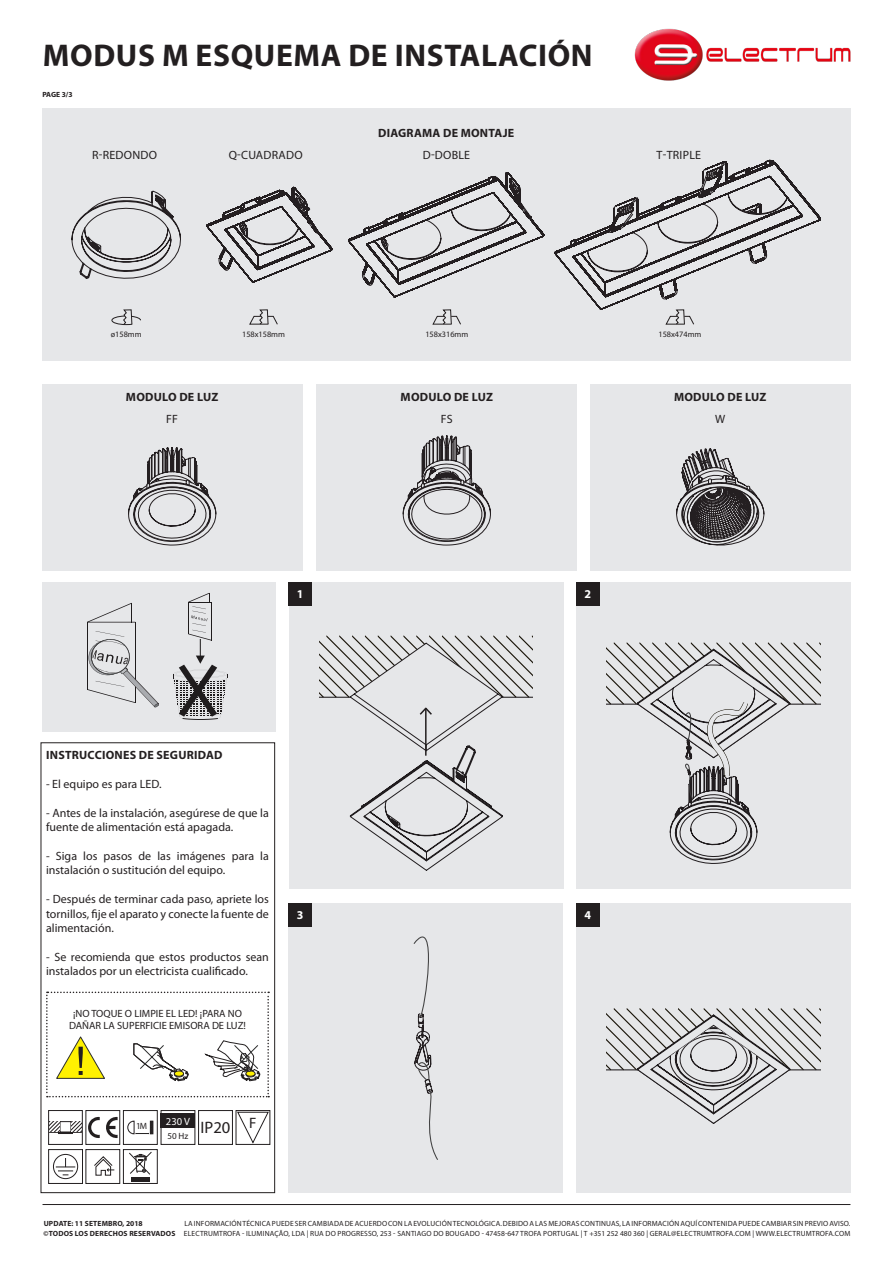
<style>
.page{position:relative;width:893px;height:1263px;background:#fff}
.page>*{position:absolute;margin:0;border:0;box-sizing:border-box;transform-origin:0 0}
.t1{font:700 31.5px "Myriad Pro";letter-spacing:.02em;color:#231f20}
.t2{font:16.65px "Myriad Pro";color:#231f20}
.t3{font:15.15px "Myriad Pro";color:#231f20}
.t4{font:12px/14.4px "Myriad Pro";color:#231f20}
.t5{font:700 12px "Myriad Pro";letter-spacing:.02em;color:#231f20}
.t6{font:12px "Myriad Pro";letter-spacing:.02em;color:#231f20}
.t7{font:700 12px "Myriad Pro";color:#fff}
.t8{font:10.5px "Myriad Pro";color:#231f20}
.t9{font:10.5px "Myriad Pro";color:#fff}
.t10{font:9px "Myriad Pro";color:#231f20}
.t11{font:8.25px "Myriad Pro";color:#231f20}
.t12{font:7.5px "Myriad Pro";letter-spacing:.02em;color:#231f20}
.t13{font:700 7.5px "Myriad Pro";letter-spacing:.02em;color:#231f20}
</style>
<div class="page">
<div style="left:289px;top:582px;width:275px;height:307px;background:#e6e7e9"></div>
<div style="left:288px;top:904px;width:275px;height:289px;background:#e6e7e9"></div>
<div style="left:576px;top:582px;width:275px;height:307px;background:#e6e7e9"></div>
<div style="left:576px;top:904px;width:275px;height:289px;background:#e6e7e9"></div>
<img style="left:634px;top:28px;width:217px;height:53px">
<div style="left:42px;top:109px;width:808px;height:252px;background:#e6e7e9"></div>
<div style="left:42px;top:384px;width:260px;height:186px;background:#e6e7e9"></div>
<div style="left:317px;top:384px;width:260px;height:186px;background:#e6e7e9"></div>
<div style="left:590px;top:384px;width:260px;height:186px;background:#e6e7e9"></div>
<div style="left:42px;top:582px;width:234px;height:149px;background:#e6e7e9"></div>
<hr style="left:87px;top:622px;width:48px;height:1px;background:#231f20">
<hr style="left:87px;top:622px;width:1px;height:67px;background:#231f20">
<hr style="left:135px;top:622px;width:1px;height:81px;background:#231f20">
<svg style="left:87px;top:603px;width:45px;height:19px"></svg>
<svg style="left:173px;top:593px;width:54px;height:126px"></svg>
<svg style="left:87px;top:631px;width:72px;height:76px"></svg>
<svg style="left:71px;top:190px;width:110px;height:89px"></svg>
<svg style="left:112px;top:310px;width:29px;height:15px"></svg>
<svg style="left:249px;top:310px;width:29px;height:15px"></svg>
<svg style="left:206px;top:186px;width:127px;height:97px"></svg>
<svg style="left:433px;top:310px;width:28px;height:15px"></svg>
<svg style="left:348px;top:172px;width:197px;height:126px"></svg>
<svg style="left:554px;top:160px;width:267px;height:165px"></svg>
<svg style="left:128px;top:447px;width:89px;height:99px"></svg>
<svg style="left:402px;top:435px;width:89px;height:111px"></svg>
<svg style="left:676px;top:448px;width:89px;height:98px"></svg>
<div style="left:289px;top:582px;width:23px;height:23px;background:#231f20"></div>
<div style="left:289px;top:904px;width:23px;height:23px;background:#231f20"></div>
<div style="left:576px;top:904px;width:23px;height:23px;background:#231f20"></div>
<div style="left:576px;top:582px;width:23px;height:23px;background:#231f20"></div>
<svg style="left:319px;top:635px;width:214px;height:236px"></svg>
<svg style="left:607px;top:1008px;width:213px;height:116px"></svg>
<svg style="left:413px;top:936px;width:25px;height:224px"></svg>
<svg style="left:607px;top:642px;width:213px;height:222px"></svg>
<hr style="left:43px;top:1204px;width:807px;height:1px;background:#231f20">
<svg style="left:41px;top:742px;width:234px;height:451px"></svg>
<svg style="left:46px;top:991px;width:223px;height:106px"></svg>
<p class="t1" style="left:43px;top:35px;width:551px">MODUS M ESQUEMA DE INSTALACIÓN</p>
<p class="t13" style="left:42px;top:89px;width:32px">PAGE 3/3</p>
<p class="t5" style="left:378px;top:125px;width:138px">DIAGRAMA DE MONTAJE</p>
<p class="t6" style="left:92px;top:147px;width:66px">R-REDONDO</p>
<p class="t6" style="left:229px;top:147px;width:75px">Q-CUADRADO</p>
<p class="t4" style="left:423px;top:147px;width:49px">D-DOBLE</p>
<p class="t4" style="left:657px;top:147px;width:46px">T-TRIPLE</p>
<p class="t11" style="left:111px;top:329px;width:32px">ø158mm</p>
<p class="t11" style="left:242px;top:329px;width:44px">158x158mm</p>
<p class="t11" style="left:425px;top:329px;width:44px">158x316mm</p>
<p class="t11" style="left:658px;top:329px;width:44px">158x474mm</p>
<p class="t5" style="left:126px;top:389px;width:94px">MODULO DE LUZ</p>
<p class="t5" style="left:401px;top:389px;width:94px">MODULO DE LUZ</p>
<p class="t5" style="left:674px;top:389px;width:94px">MODULO DE LUZ</p>
<p class="t4" style="left:166px;top:411px;width:13px">FF</p>
<p class="t4" style="left:441px;top:411px;width:13px">FS</p>
<p class="t4" style="left:715px;top:411px;width:12px">W</p>
<p class="t7" style="left:297px;top:586px;width:8px">1</p>
<p class="t7" style="left:584px;top:586px;width:8px">2</p>
<p class="t5" style="left:46px;top:747px;width:178px">INSTRUCCIONES DE SEGURIDAD</p>
<p class="t4" style="left:46px;top:776px;width:117px">- El equipo es para LED.</p>
<p class="t4" style="left:46px;top:805px;width:224px">- Antes de la instalación, asegúrese de que la fuente de alimentación está apagada.</p>
<p class="t4" style="left:46px;top:848px;width:224px">- Siga los pasos de las imágenes para la instalación o sustitución del equipo.</p>
<p class="t4" style="left:46px;top:892px;width:224px;text-align:justify">- Después de terminar cada paso, apriete los tornillos, fije el aparato y conecte la fuente de alimentación.</p>
<p class="t4" style="left:46px;top:949px;width:224px">- Se recomienda que estos productos sean instalados por un electricista cualificado.</p>
<p class="t8" style="left:73px;top:1006px;width:170px">¡NO TOQUE O LIMPIE EL LED! ¡PARA NO</p>
<p class="t8" style="left:69px;top:1019px;width:178px">DAÑAR LA SUPERFICIE EMISORA DE LUZ!</p>
<p class="t7" style="left:297px;top:907px;width:8px">3</p>
<p class="t7" style="left:584px;top:907px;width:8px">4</p>
<p class="t9" style="left:166px;top:1114px;width:26px">230 V</p>
<p class="t10" style="left:136px;top:1120px;width:12px">1M</p>
<p class="t2" style="left:201px;top:1117px;width:31px">IP20</p>
<p class="t3" style="left:249px;top:1114px;width:9px">F</p>
<p class="t10" style="left:167px;top:1130px;width:23px">50 Hz</p>
<p class="t13" style="left:44px;top:1219px;width:47px">UPDATE: 11 SETEM</p>
<p class="t13" style="left:108px;top:1219px;width:36px">BRO, 2018</p>
<p class="t13" style="left:44px;top:1228px;width:133px">©TODOS LOS DERECHOS RESERVADOS</p>
<p class="t12" style="left:185px;top:1219px;width:667px">LA INFORMACIÓN TÉCNICA PUEDE SER CAMBIADA DE ACUERDO CON LA EVOLUCIÓN TECNOLÓGICA. DEBIDO A LAS MEJORAS CONTINUAS, LA INFORMACIÓN AQUÍ CONTENIDA PUEDE CAMBIAR SIN PREVIO AVISO.</p>
<p class="t12" style="left:184px;top:1228px;width:668px">ELECTRUMTROFA - ILUMINAÇÃO, LDA | RUA DO PROGRESSO, 253 - SANTIAGO DO BOUGADO - 47458-647 TROFA PORTUGAL | T +351 252 480 360 | GERAL@ELECTRUMTROFA.COM | WWW.ELECTRUMTROFA.COM</p>
</div>
